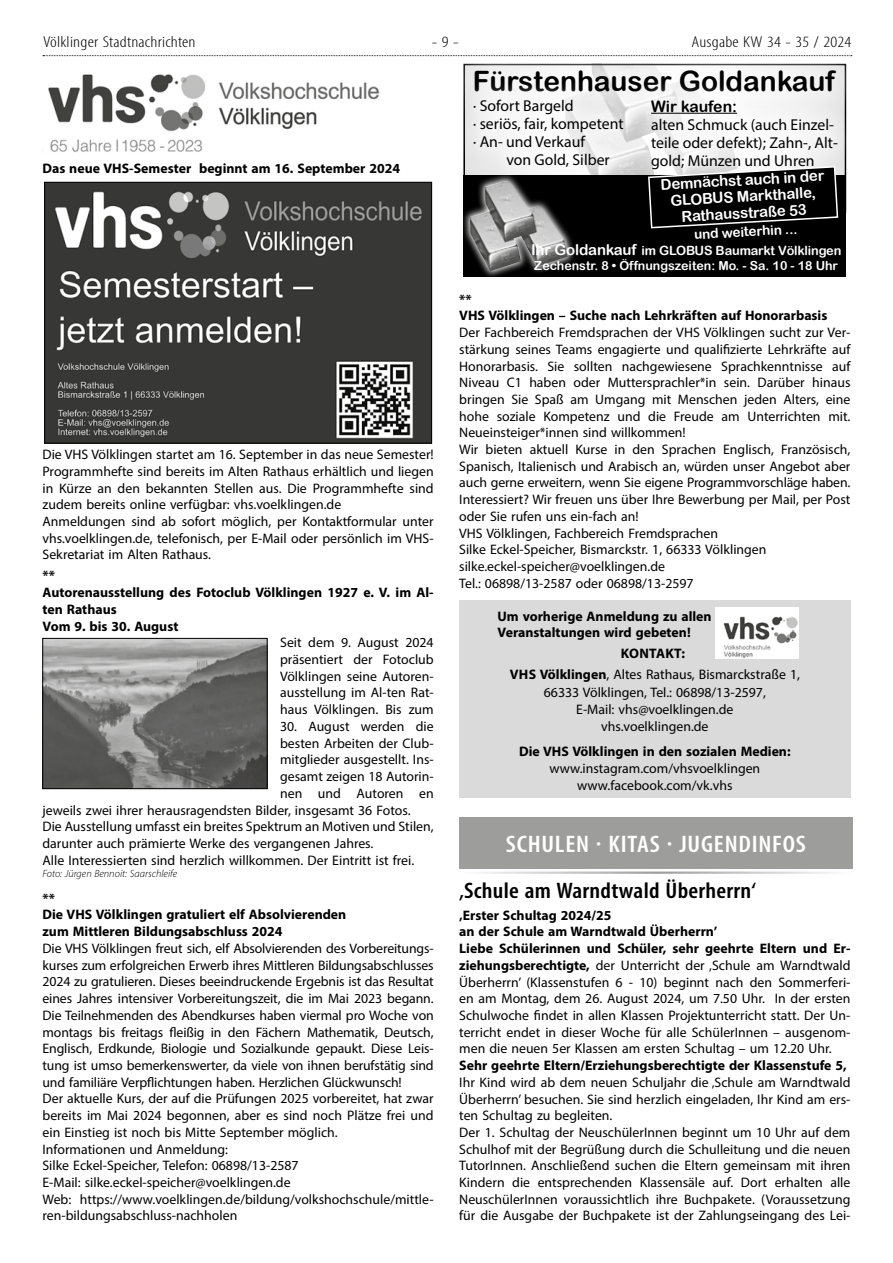
<style>
.page{position:relative;width:893px;height:1263px;background:#fff}
.page>*{position:absolute;margin:0;border:0;box-sizing:border-box;transform-origin:0 0}
.t1{font:28.05px "Arial Rounded MT Bold";color:#000}
.t2{font:600 condensed 24px "Myriad Pro";letter-spacing:.03em;color:#fff;scale:1.1 1}
.t3{font:600 condensed 22.5px "Myriad Pro";letter-spacing:.01em;color:#000;scale:1.1 1}
.t4{font:15.75px/18px "Myriad Pro";color:#000}
.t5{font:300 condensed 15.75px "Myriad Pro";letter-spacing:.01em;color:#000;scale:1.2 1}
.t6{font:15.75px "Arial Rounded MT Bold";color:#000}
.t7{font:15px/16.5px "Arial Rounded MT Bold";color:#fff;text-align:center}
.t8{font:13.8px/16.6px "Myriad Pro";color:#000}
.t9{font:700 13.8px/16.6px "Myriad Pro";color:#000}
.t10{font:13.5px "Arial Rounded MT Bold";color:#fff}
.t11{font:12.75px "Arial Rounded MT Bold";letter-spacing:-.01em;color:#fff}
.t12{font:12.45px "Arial Rounded MT Bold";color:#fff}
.t13{font:italic 300 10.5px "Myriad Pro";color:#000}
.s1{font-size:15px}
.s2{font-weight:700}
</style>
<div class="page">
<svg style="left:43px;top:55px;width:809px;height:1px"></svg>
<img style="left:48px;top:74px;width:332px;height:78px">
<img style="left:46px;top:184px;width:384px;height:257px">
<div style="left:44px;top:182px;width:388px;height:261px;border:1px solid #000"></div>
<img style="left:45px;top:640px;width:220px;height:147px">
<div style="left:43px;top:638px;width:224px;height:151px;border:1px solid #000"></div>
<div style="left:459px;top:600px;width:391px;height:197px;background:#dadada"></div>
<img style="left:716px;top:607px;width:83px;height:51px">
<div style="left:459px;top:817px;width:394px;height:51px;background:#9d9d9c"></div>
<hr style="left:459px;top:871px;width:394px;height:3px;background:#9d9d9c">
<svg style="left:463px;top:64px;width:383px;height:17px;fill:#f4f4f4"></svg>
<svg style="left:463px;top:80px;width:179px;height:95px;fill:#f5f5f5"></svg>
<svg style="left:632px;top:81px;width:214px;height:94px;fill:#f6f6f6"></svg>
<hr style="left:651px;top:113px;width:86px;height:1px;background:#000">
<div style="left:463px;top:175px;width:383px;height:101px;background:#000"></div>
<svg style="left:463px;top:173px;width:112px;height:103px"></svg>
<img style="left:470px;top:181px;width:98px;height:90px">
<svg style="left:647px;top:165px;width:192px;height:64px"></svg>
<p class="t5" style="left:43px;top:33px;width:128px">Völklinger Stadtnachrichten</p>
<p class="t5" style="left:432px;top:33px;width:24px">- 9 -</p>
<p class="t5" style="left:692px;top:33px;width:135px">Ausgabe KW 34 - 35 / 2024</p>
<p class="t9" style="left:43px;top:159px;width:359px">Das neue VHS-Semester beginnt am 16. September 2024</p>
<p class="t8" style="left:43px;top:446px;width:393px">Die VHS Völklingen startet am 16. September in das neue Semester!<br>Programmhefte sind bereits im Alten Rathaus erhältlich und liegen in Kürze an den bekannten Stellen aus. Die Programmhefte sind zudem bereits online verfügbar: vhs.voelklingen.de<br>Anmeldungen sind ab sofort möglich, per Kontaktformular unter vhs.voelklingen.de, telefonisch, per E-Mail oder persönlich im VHS-Sekretariat im Alten Rathaus.</p>
<p class="t9" style="left:43px;top:567px;width:393px">**<br>Autorenausstellung des Fotoclub Völklingen 1927 e. V. im Al&shy;ten Rathaus<br>Vom 9. bis 30. August</p>
<p class="t8" style="left:280px;top:634px;width:155px;text-align:justify">Seit dem 9. August 2024 präsentiert der Fotoclub Völklingen seine Autoren&shy;ausstellung im Al-ten Rat&shy;haus Völklingen. Bis zum</p>
<p class="t8" style="left:280px;top:718px;width:155px">30. August werden die</p>
<p class="t8" style="left:280px;top:734px;width:155px">besten Arbeiten der Club-</p>
<p class="t8" style="left:280px;top:751px;width:155px">mitglieder ausgestellt. Ins-</p>
<p class="t8" style="left:280px;top:768px;width:155px">gesamt zeigen 18 Autorin-</p>
<p class="t8" style="left:280px;top:785px;width:155px">nen und Autoren en</p>
<p class="t8" style="left:43px;top:801px;width:370px">jeweils zwei ihrer herausragendsten Bilder, insgesamt 36 Fotos.</p>
<p class="t8" style="left:43px;top:818px;width:393px">Die Ausstellung umfasst ein breites Spektrum an Motiven und Stilen,</p>
<p class="t8" style="left:43px;top:835px;width:332px">darunter auch prämierte Werke des vergangenen Jahres.</p>
<p class="t8" style="left:43px;top:851px;width:373px">Alle Interessierten sind herzlich willkommen. Der Eintritt ist frei.</p>
<p class="t13" style="left:43px;top:868px;width:136px">Foto: Jürgen Bennoit: Saarschleife</p>
<p class="t9" style="left:43px;top:889px;width:305px">**<br>Die VHS Völklingen gratuliert elf Absolvierenden zum Mittleren Bildungsabschluss 2024</p>
<p class="t8" style="left:43px;top:940px;width:393px">Die VHS Völklingen freut sich, elf Absolvierenden des Vorbereitungs&shy;kurses zum erfolgreichen Erwerb ihres Mittleren Bildungsabschlusses 2024 zu gratulieren. Dieses beeindruckende Ergebnis ist das Resultat eines Jahres intensiver Vorbereitungszeit, die im Mai 2023 begann.<br>Die Teilnehmenden des Abendkurses haben viermal pro Woche von montags bis freitags fleißig in den Fächern Mathematik, Deutsch, Englisch, Erdkunde, Biologie und Sozialkunde gepaukt. Diese Leis&shy;tung ist umso bemerkenswerter, da viele von ihnen berufstätig sind und familiäre Verpflichtungen haben. Herzlichen Glückwunsch!<br>Der aktuelle Kurs, der auf die Prüfungen 2025 vorbereitet, hat zwar bereits im Mai 2024 begonnen, aber es sind noch Plätze frei und ein Einstieg ist noch bis Mitte September möglich.<br>Informationen und Anmeldung:<br>Silke Eckel-Speicher, Telefon: 06898/13-2587<br>E-Mail: silke.eckel-speicher@voelklingen.de<br>Web: https://www.voelklingen.de/bildung/volkshochschule/mittle&shy;ren-bildungsabschluss-nachholen</p>
<h1 class="t1" style="left:473px;top:65px;width:364px">Fürstenhauser Goldankauf</h1>
<p class="t4" style="left:473px;top:96px;width:152px">· Sofort Bargeld<br>· seriös, fair, kompetent · An- und Verkauf</p>
<p class="t4" style="left:506px;top:150px;width:105px">von Gold, Silber</p>
<p class="t6" style="left:651px;top:97px;width:88px">Wir kaufen:</p>
<p class="t4" style="left:651px;top:115px;width:188px">alten Schmuck (auch Einzel&shy;teile oder defekt); Zahn-, Alt&shy;gold; Münzen und Uhren</p>
<p class="t7" style="left:660px;top:176px;width:166px;rotate:-3deg">Demnächst auch in der<br>GLOBUS Markthalle,<br>Rathausstraße 53</p>
<p class="t11" style="left:531px;top:243px;width:312px"><span class="s1">Ihr Goldankauf</span> im GLOBUS Baumarkt Völklingen</p>
<p class="t12" style="left:534px;top:258px;width:305px">Zechenstr. 8 • Öffnungszeiten: Mo. - Sa. 10 - 18 Uhr</p>
<p class="t10" style="left:694px;top:226px;width:105px;rotate:-3deg">und weiterhin ...</p>
<p class="t9" style="left:459px;top:290px;width:370px">**<br>VHS Völklingen – Suche nach Lehrkräften auf Honorarbasis</p>
<p class="t8" style="left:459px;top:324px;width:393px">Der Fachbereich Fremdsprachen der VHS Völklingen sucht zur Ver&shy;stärkung seines Teams engagierte und qualifizierte Lehrkräfte auf Honorarbasis. Sie sollten nachgewiesene Sprachkenntnisse auf Niveau C1 haben oder Muttersprachler*in sein. Darüber hinaus bringen Sie Spaß am Umgang mit Menschen jeden Alters, eine hohe soziale Kompetenz und die Freude am Unterrichten mit.<br>Neueinsteiger*innen sind willkommen!<br>Wir bieten aktuell Kurse in den Sprachen Englisch, Französisch, Spanisch, Italienisch und Arabisch an, würden unser Angebot aber auch gerne erweitern, wenn Sie eigene Programmvorschläge haben.<br>Interessiert? Wir freuen uns über Ihre Bewerbung per Mail, per Post oder Sie rufen uns ein-fach an!<br>VHS Völklingen, Fachbereich Fremdsprachen<br>Silke Eckel-Speicher, Bismarckstr. 1, 66333 Völklingen silke.eckel-speicher@voelklingen.de<br>Tel.: 06898/13-2587 oder 06898/13-2597</p>
<p class="t9" style="left:497px;top:607px;width:216px">Um vorherige Anmeldung zu allen<br>Veranstaltungen wird gebeten!</p>
<p class="t8" style="left:510px;top:643px;width:292px;line-height:20.9px;text-align:center"><span class="s2">KONTAKT:<br>VHS Völklingen</span>, Altes Rathaus, Bismarckstraße 1,</p>
<p class="t8" style="left:544px;top:683px;width:224px;line-height:17.1px;text-align:center">66333 Völklingen, Tel.: 06898/13-2597,<br>E-Mail: vhs@voelklingen.de vhs.voelklingen.de</p>
<p class="t9" style="left:519px;top:743px;width:273px">Die VHS Völklingen in den sozialen Medien:</p>
<p class="t8" style="left:549px;top:760px;width:212px;text-align:center">www.instagram.com/vhsvoelklingen www.facebook.com/vk.vhs</p>
<h2 class="t2" style="left:506px;top:829px;width:274px">SCHULEN · KITAS · JUGENDINFOS</h2>
<h3 class="t3" style="left:459px;top:876px;width:271px">‚Schule am Warndtwald Überherrn‘</h3>
<p class="t8" style="left:459px;top:906px;width:393px"><span class="s2">‚Erster Schultag 2024/25<br>an der Schule am Warndtwald Überherrn’<br>Liebe Schülerinnen und Schüler, sehr geehrte Eltern und Er&shy;ziehungsberechtigte,</span> der Unterricht der ‚Schule am Warndtwald Überherrn’ (Klassenstufen 6 - 10) beginnt nach den Sommerferi&shy;en am Montag, dem 26. August 2024, um 7.50 Uhr. In der ersten Schulwoche findet in allen Klassen Projektunterricht statt. Der Un&shy;terricht endet in dieser Woche für alle SchülerInnen – ausgenom&shy;men die neuen 5er Klassen am ersten Schultag – um 12.20 Uhr.</p>
<p class="t9" style="left:459px;top:1057px;width:389px">Sehr geehrte Eltern/Erziehungsberechtigte der Klassenstufe 5,</p>
<p class="t8" style="left:459px;top:1073px;width:393px">Ihr Kind wird ab dem neuen Schuljahr die ‚Schule am Warndtwald Überherrn’ besuchen. Sie sind herzlich eingeladen, Ihr Kind am ers&shy;ten Schultag zu begleiten.<br>Der 1. Schultag der NeuschülerInnen beginnt um 10 Uhr auf dem Schulhof mit der Begrüßung durch die Schulleitung und die neuen TutorInnen. Anschließend suchen die Eltern gemeinsam mit ihren Kindern die entsprechenden Klassensäle auf. Dort erhalten alle NeuschülerInnen voraussichtlich ihre Buchpakete. (Voraussetzung für die Ausgabe der Buchpakete ist der Zahlungseingang des Lei-</p>
</div>
